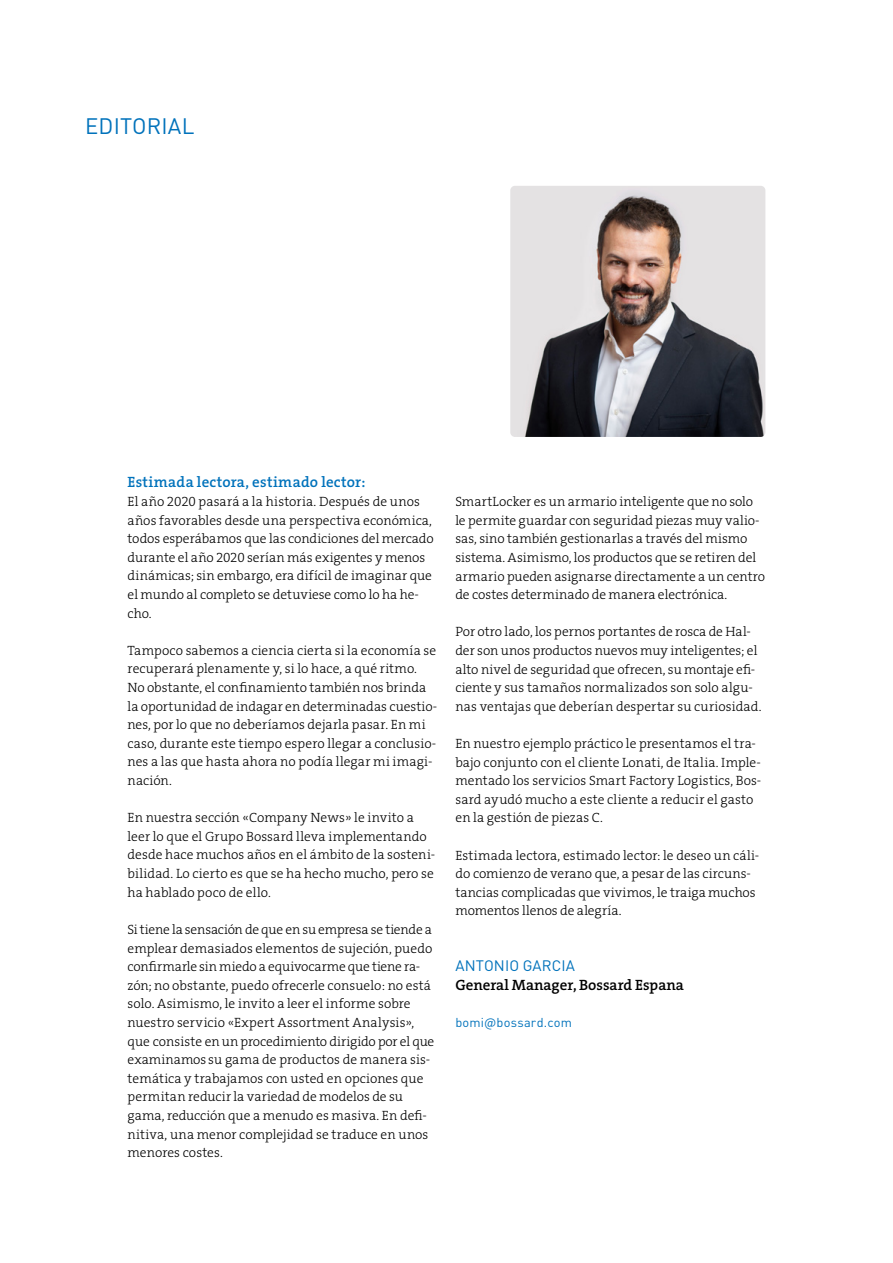
<style>
.page{position:relative;width:893px;height:1263px;background:#fff}
.page>*{position:absolute;margin:0;border:0;box-sizing:border-box;transform-origin:0 0}
.t1{font:22.2px "DINOT";letter-spacing:.01em;color:#0072bb}
.t2{font:15px "The Serif HP6 Se Bld";letter-spacing:.015em;color:#0072bb}
.t3{font:15px "The Serif HP6 Se Bld";color:#000}
.t4{font:15px "DINOT";letter-spacing:.01em;color:#0072bb}
.t5{font:13.5px/18.6px "The Serif HP3 Lig";color:#000}
.t6{font:12.75px "DINOT";letter-spacing:.015em;color:#0072bb}
</style>
<div class="page">
<hr style="left:892px;top:0;width:1px;height:1263px;background:#e9effa">
<img style="left:510px;top:186px;width:255px;height:251px">
<h1 class="t1" style="left:85px;top:111px;width:111px">EDITORIAL</h1>
<p class="t2" style="left:128px;top:472px;width:239px">Estimada lectora, estimado lector:</p>
<p class="t5" style="left:128px;top:492px;width:308px">El año 2020 pasará a la historia. Después de unos años favorables desde una perspectiva económica, todos esperábamos que las condiciones del mercado durante el año 2020 serían más exigentes y menos dinámicas; sin embargo, era difícil de imaginar que el mundo al completo se detuviese como lo ha he&shy;cho.</p>
<p class="t5" style="left:128px;top:641px;width:311px">Tampoco sabemos a ciencia cierta si la economía se recuperará plenamente y, si lo hace, a qué ritmo.<br>No obstante, el confinamiento también nos brinda la oportunidad de indagar en determinadas cuestio&shy;nes, por lo que no deberíamos dejarla pasar. En mi caso, durante este tiempo espero llegar a conclusio&shy;nes a las que hasta ahora no podía llegar mi imagi&shy;nación.</p>
<p class="t5" style="left:128px;top:808px;width:309px">En nuestra sección «Company News» le invito a leer lo que el Grupo Bossard lleva implementando desde hace muchos años en el ámbito de la sosteni&shy;bilidad. Lo cierto es que se ha hecho mucho, pero se ha hablado poco de ello.</p>
<p class="t5" style="left:128px;top:920px;width:308px">Si tiene la sensación de que en su empresa se tiende a emplear demasiados elementos de sujeción, puedo confirmarle sin miedo a equivocarme que tiene ra&shy;zón; no obstante, puedo ofrecerle consuelo: no está solo. Asimismo, le invito a leer el informe sobre nuestro servicio «Expert Assortment Analysis», que consiste en un procedimiento dirigido por el que examinamos su gama de productos de manera sis&shy;temática y trabajamos con usted en opciones que permitan reducir la variedad de modelos de su gama, reducción que a menudo es masiva. En defi&shy;nitiva, una menor complejidad se traduce en unos menores costes.</p>
<p class="t5" style="left:455px;top:492px;width:311px">SmartLocker es un armario inteligente que no solo le permite guardar con seguridad piezas muy valio&shy;sas, sino también gestionarlas a través del mismo sistema. Asimismo, los productos que se retiren del armario pueden asignarse directamente a un centro de costes determinado de manera electrónica.</p>
<p class="t5" style="left:455px;top:623px;width:308px">Por otro lado, los pernos portantes de rosca de Hal&shy;der son unos productos nuevos muy inteligentes; el alto nivel de seguridad que ofrecen, su montaje efi&shy;ciente y sus tamaños normalizados son solo algu&shy;nas ventajas que deberían despertar su curiosidad.</p>
<p class="t5" style="left:455px;top:734px;width:307px">En nuestro ejemplo práctico le presentamos el tra&shy;bajo conjunto con el cliente Lonati, de Italia. Imple&shy;mentado los servicios Smart Factory Logistics, Bos&shy;sard ayudó mucho a este cliente a reducir el gasto en la gestión de piezas C.</p>
<p class="t5" style="left:455px;top:846px;width:305px">Estimada lectora, estimado lector: le deseo un cáli&shy;do comienzo de verano que, a pesar de las circuns&shy;tancias complicadas que vivimos, le traiga muchos momentos llenos de alegría.</p>
<p class="t4" style="left:455px;top:955px;width:121px">ANTONIO GARCIA</p>
<p class="t3" style="left:455px;top:975px;width:230px">General Manager, Bossard Espana</p>
<p class="t6" style="left:455px;top:1013px;width:118px">bomi@bossard.com</p>
</div>
